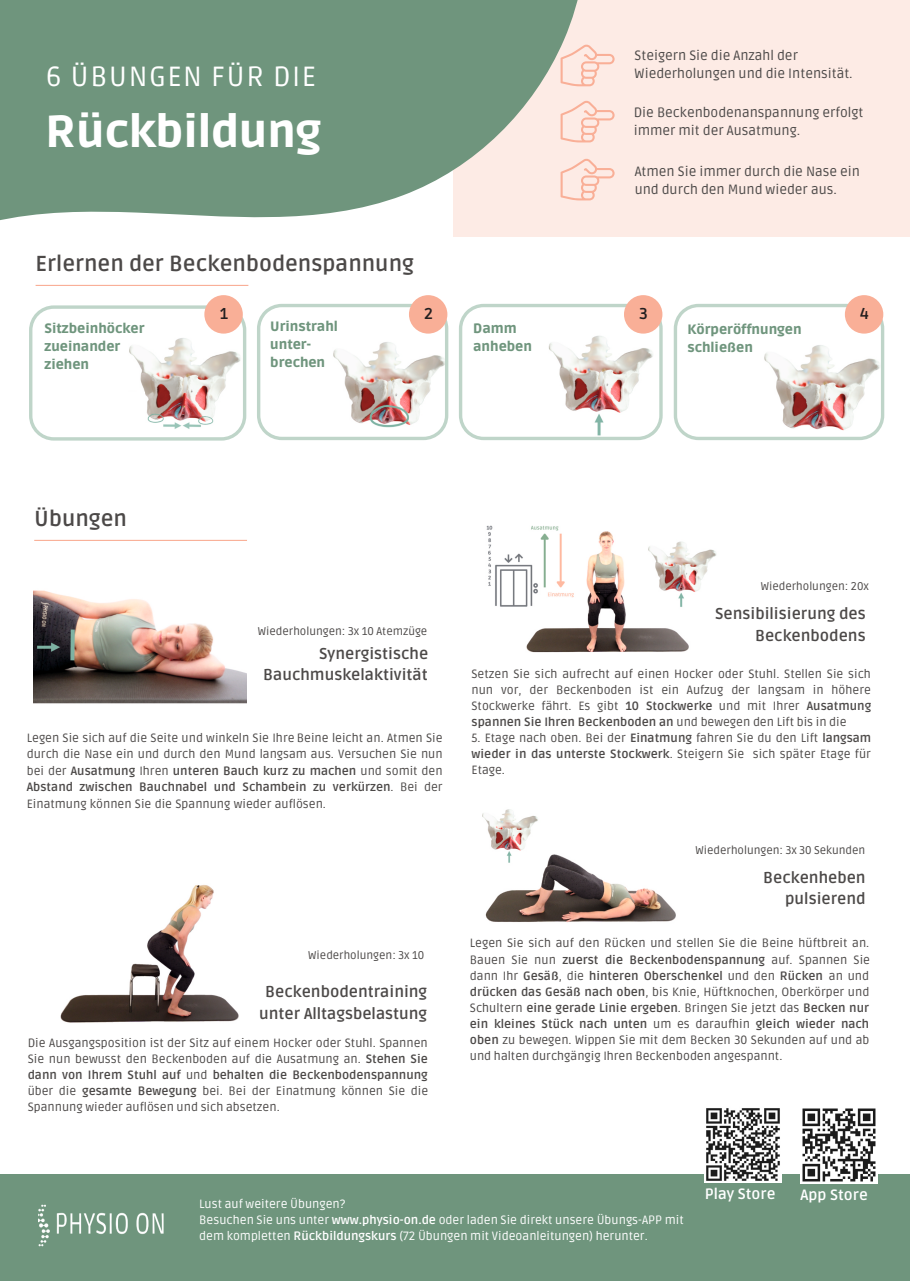
<style>
.page{position:relative;width:910px;height:1281px;background:#fff}
.page>*{position:absolute;margin:0;border:0;box-sizing:border-box;transform-origin:0 0}
.t1{font:900 44.55px "Ruda";color:#fff}
.t2{font:27.9px "Ruda";letter-spacing:.05em;color:#fff}
.t3{font:700 21.6px "Ruda";color:#4c4948}
.t4{font:700 15.6px/21.5px "Ruda";color:#4c4948;text-align:right}
.t5{font:700 15.6px "Ruda";color:#231f20}
.t6{font:700 14.85px "Ruda";color:#fff}
.t7{font:13.5px/18px "Ruda";color:#4c4948}
.t8{font:900 13.5px/18px "Ruda";color:#6f957d}
.t9{font:12px/16px "Ruda";color:#4c4948;text-align:justify}
.t10{font:12px/16px "Ruda";color:#fff}
.t11{font:11.25px "Ruda";color:#4c4948}
.s1{font-weight:700}
</style>
<div class="page">
<div style="left:453px;top:0;width:457px;height:236px;background:#fdebe5"></div>
<hr style="left:34px;top:539px;width:213px;height:2px;background:#f9af97">
<svg style="left:0;top:0;width:599px;height:286px;fill:#6f957d"></svg>
<svg style="left:561px;top:45px;width:54px;height:41px"></svg>
<svg style="left:561px;top:101px;width:54px;height:41px"></svg>
<svg style="left:561px;top:159px;width:54px;height:41px"></svg>
<div style="left:0;top:1173px;width:910px;height:107px;background:#6f957d"></div>
<img style="left:39px;top:1204px;width:125px;height:42px">
<img style="left:705px;top:1108px;width:76px;height:74px">
<img style="left:801px;top:1108px;width:76px;height:74px">
<svg style="left:459px;top:304px;width:204px;height:136px"></svg>
<svg style="left:29px;top:305px;width:217px;height:135px"></svg>
<svg style="left:257px;top:304px;width:191px;height:136px"></svg>
<svg style="left:674px;top:304px;width:210px;height:136px"></svg>
<hr style="left:36px;top:285px;width:212px;height:1px;background:#f9af97">
<img style="left:33px;top:590px;width:213px;height:114px">
<div style="left:190px;top:584px;width:56px;height:31px;background:#fff"></div>
<img style="left:486px;top:525px;width:231px;height:128px">
<div style="left:666px;top:504px;width:72px;height:31px;background:#fff"></div>
<img style="left:482px;top:809px;width:194px;height:114px">
<div style="left:638px;top:793px;width:59px;height:36px;background:#fff"></div>
<img style="left:60px;top:885px;width:179px;height:138px">
<div style="left:204px;top:295px;width:39px;height:38px;background:#f9af97;border-radius:50%"></div>
<div style="left:409px;top:295px;width:38px;height:38px;background:#f9af97;border-radius:50%"></div>
<div style="left:624px;top:295px;width:38px;height:38px;background:#f9af97;border-radius:50%"></div>
<div style="left:845px;top:295px;width:38px;height:38px;background:#f9af97;border-radius:50%"></div>
<h2 class="t2" style="left:46px;top:61px;width:272px">6 ÜBUNGEN FÜR DIE</h2>
<h1 class="t1" style="left:46px;top:106px;width:277px">Rückbildung</h1>
<p class="t7" style="left:635px;top:47px;width:220px">Steigern Sie die Anzahl der<br>Wiederholungen und die Intensität.</p>
<p class="t7" style="left:634px;top:104px;width:231px">Die Beckenbodenanspannung erfolgt immer mit der Ausatmung.</p>
<p class="t7" style="left:635px;top:162px;width:227px">Atmen Sie immer durch die Nase ein und durch den Mund wieder aus.</p>
<h3 class="t3" style="left:36px;top:251px;width:380px">Erlernen der Beckenbodenspannung</h3>
<h3 class="t5" style="left:220px;top:304px;width:10px">1</h3>
<p class="t8" style="left:45px;top:320px;width:101px">Sitzbeinhöcker zueinander ziehen</p>
<p class="t8" style="left:270px;top:317px;width:69px">Urinstrahl unter&shy;brechen</p>
<h3 class="t5" style="left:424px;top:304px;width:10px">2</h3>
<h3 class="t5" style="left:639px;top:304px;width:10px">3</h3>
<h3 class="t5" style="left:860px;top:304px;width:10px">4</h3>
<p class="t8" style="left:473px;top:320px;width:60px">Damm anheben</p>
<p class="t8" style="left:687px;top:321px;width:116px">Körperöffnungen schließen</p>
<h3 class="t3" style="left:34px;top:506px;width:94px">Übungen</h3>
<p class="t11" style="left:761px;top:579px;width:110px">Wiederholungen: 20x</p>
<p class="t11" style="left:258px;top:624px;width:171px">Wiederholungen: 3x 10 Atemzüge</p>
<h3 class="t4" style="left:263px;top:643px;width:167px">Synergistische<br>Bauchmuskelaktivität</h3>
<p class="t9" style="left:27px;top:729px;width:417px;line-height:16.5px">Legen Sie sich auf die Seite und winkeln Sie Ihre Beine leicht an. Atmen Sie durch die Nase ein und durch den Mund langsam aus. Versuchen Sie nun bei der <span class="s1">Ausatmung</span> Ihren <span class="s1">unteren Bauch kurz zu machen</span> und somit den <span class="s1">Abstand zwischen Bauchnabel und Schambein zu verkürzen</span>. Bei der Einatmung können Sie die Spannung wieder auflösen.</p>
<p class="t11" style="left:308px;top:948px;width:118px">Wiederholungen: 3x 10</p>
<h3 class="t4" style="left:259px;top:981px;width:170px;text-align:center">Beckenbodentraining unter Alltagsbelastung</h3>
<p class="t9" style="left:28px;top:1035px;width:402px">Die Ausgangsposition ist der Sitz auf einem Hocker oder Stuhl. Spannen Sie nun bewusst den Beckenboden auf die Ausatmung an. <span class="s1">Stehen Sie dann von Ihrem Stuhl auf</span> und <span class="s1">behalten die Beckenbodenspannung </span>über die <span class="s1">gesamte Bewegung</span> bei. Bei der Einatmung können Sie die Spannung wieder auflösen und sich absetzen.</p>
<h3 class="t4" style="left:715px;top:603px;width:152px">Sensibilisierung des<br>Beckenbodens</h3>
<p class="t9" style="left:472px;top:666px;width:401px">Setzen Sie sich aufrecht auf einen Hocker oder Stuhl. Stellen Sie sich nun vor, der Beckenboden ist ein Aufzug der langsam in höhere Stockwerke fährt. Es gibt <span class="s1">10 Stockwerke</span> und mit Ihrer <span class="s1">Ausatmung spannen Sie Ihren Beckenboden an</span> und bewegen den Lift bis in die</p>
<p class="t9" style="left:472px;top:730px;width:401px">5. Etage nach oben. Bei der <span class="s1">Einatmung</span> fahren Sie du den Lift <span class="s1">langsam wieder in das unterste Stockwerk</span>. Steigern Sie sich später Etage für Etage.</p>
<p class="t11" style="left:696px;top:843px;width:171px">Wiederholungen: 3x 30 Sekunden</p>
<h3 class="t4" style="left:763px;top:867px;width:104px">Beckenheben pulsierend</h3>
<p class="t9" style="left:470px;top:935px;width:402px">Legen Sie sich auf den Rücken und stellen Sie die Beine hüftbreit an.<br>Bauen Sie nun <span class="s1">zuerst die Beckenbodenspannung</span> auf. Spannen Sie dann Ihr <span class="s1">Gesäß</span>, die <span class="s1">hinteren Oberschenkel</span> und den <span class="s1">Rücken</span> an und <span class="s1">drücken das Gesäß nach oben</span>, bis Knie, Hüftknochen, Oberkörper und Schultern <span class="s1">eine gerade Linie ergeben</span>. Bringen Sie jetzt das <span class="s1">Becken nur ein kleines Stück nach unten</span> um es daraufhin <span class="s1">gleich wieder nach oben</span> zu bewegen. Wippen Sie mit dem Becken 30 Sekunden auf und ab und halten durchgängig Ihren Beckenboden angespannt.</p>
<p class="t10" style="left:199px;top:1195px;width:486px">Lust auf weitere Übungen?<br>Besuchen Sie uns unter <span class="s1">www.physio-on.de</span> oder laden Sie direkt unsere Übungs-APP mit dem kompletten <span class="s1">Rückbildungskurs</span> (72 Übungen mit Videoanleitungen) herunter.</p>
<p class="t6" style="left:705px;top:1185px;width:72px">Play Store</p>
<p class="t6" style="left:801px;top:1185px;width:69px">App Store</p>
</div>
